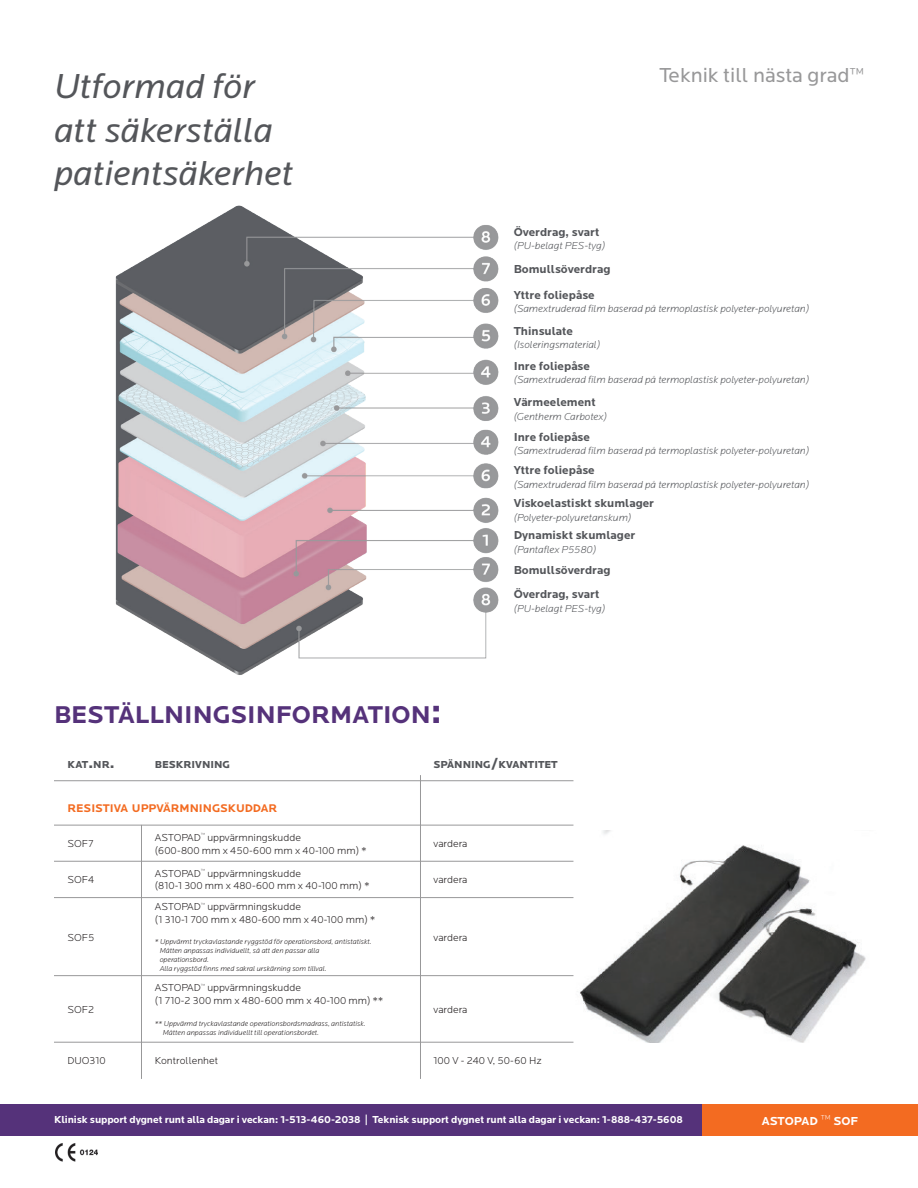
<style>
.page{position:relative;width:918px;height:1188px;background:#fff}
.page>*{position:absolute;margin:0;border:0;box-sizing:border-box;transform-origin:0 0}
.t1{font:italic 36px/43.5px "Locator";color:#54565a}
.t2{font:700 25.2px "Locator";color:#55327a}
.t3{font:21px "Locator";color:#989899}
.t4{font:700 12px/25.5px "Locator";color:#54565a}
.t5{font:700 12px "Locator";color:#fff}
.t6{font:700 11.55px "Locator";color:#f36b21}
.t7{font:italic 300 10.5px "Locator";color:#54565a}
.t8{font:300 10.5px/12.6px "Locator";color:#231f20}
.t9{font:700 10.5px "Locator";letter-spacing:-.01em;color:#fff}
.t10{font:900 10.5px "Locator";color:#54565a}
.t11{font:italic 300 7.5px/9px "Locator";color:#231f20}
.s1{font-size:36px}
.s2{font-size:15px}
.s3{font-weight:300;font-size:15px}
</style>
<div class="page">
<img style="left:554px;top:831px;width:312px;height:211px">
<hr style="left:420px;top:775px;width:1px;height:304px;background:#989899">
<hr style="left:141px;top:825px;width:1px;height:254px;background:#989899">
<hr style="left:54px;top:780px;width:519px;height:1px;background:#989899">
<hr style="left:54px;top:825px;width:519px;height:1px;background:#989899">
<hr style="left:54px;top:861px;width:519px;height:1px;background:#989899">
<img style="left:115px;top:205px;width:384px;height:470px">
<hr style="left:54px;top:897px;width:519px;height:1px;background:#989899">
<hr style="left:54px;top:975px;width:519px;height:1px;background:#989899">
<hr style="left:54px;top:1042px;width:519px;height:1px;background:#989899">
<div style="left:702px;top:1104px;width:216px;height:31px;background:#f36b21"></div>
<div style="left:0;top:1104px;width:702px;height:31px;background:#55327a"></div>
<img style="left:55px;top:1143px;width:42px;height:19px">
<h1 class="t1" style="left:54px;top:66px;width:241px">Utformad för att säkerställa patientsäkerhet</h1>
<h3 class="t3" style="left:659px;top:64px;width:206px">Teknik till nästa grad™</h3>
<p class="t4" style="left:514px;top:219px;width:87px">Överdrag, svart</p>
<p class="t7" style="left:514px;top:240px;width:93px">(PU-belagt PES-tyg)</p>
<p class="t4" style="left:514px;top:257px;width:98px">Bomullsöverdrag<br>Yttre foliepåse</p>
<p class="t7" style="left:514px;top:303px;width:297px">(Samextruderad film baserad på termoplastisk polyeter-polyuretan)</p>
<p class="t4" style="left:514px;top:319px;width:61px">Thinsulate</p>
<p class="t7" style="left:514px;top:340px;width:88px">(Isoleringsmaterial)</p>
<p class="t4" style="left:514px;top:353px;width:78px">Inre foliepåse</p>
<p class="t7" style="left:514px;top:374px;width:297px">(Samextruderad film baserad på termoplastisk polyeter-polyuretan)</p>
<p class="t4" style="left:514px;top:390px;width:84px">Värmeelement</p>
<p class="t7" style="left:514px;top:411px;width:95px">(Gentherm Carbotex)</p>
<p class="t4" style="left:514px;top:424px;width:78px">Inre foliepåse</p>
<p class="t7" style="left:514px;top:445px;width:297px">(Samextruderad film baserad på termoplastisk polyeter-polyuretan)</p>
<p class="t4" style="left:514px;top:458px;width:83px">Yttre foliepåse</p>
<p class="t7" style="left:514px;top:479px;width:297px">(Samextruderad film baserad på termoplastisk polyeter-polyuretan)</p>
<p class="t4" style="left:514px;top:491px;width:142px">Viskoelastiskt skumlager</p>
<p class="t7" style="left:514px;top:512px;width:119px">(Polyeter-polyuretanskum)</p>
<p class="t4" style="left:514px;top:523px;width:123px">Dynamiskt skumlager</p>
<p class="t7" style="left:514px;top:544px;width:84px">(Pantaflex P5580)</p>
<p class="t4" style="left:514px;top:558px;width:98px;line-height:24px">Bomullsöverdrag<br>Överdrag, svart</p>
<p class="t7" style="left:514px;top:603px;width:93px">(PU-belagt PES-tyg)</p>
<h2 class="t2" style="left:54px;top:701px;width:389px">BESTÄLLNINGSINFORMATION<span class="s1">:</span></h2>
<p class="t10" style="left:68px;top:758px;width:49px">KAT<span class="s2">.</span>NR<span class="s2">.</span></p>
<p class="t10" style="left:155px;top:758px;width:77px">BESKRIVNING</p>
<p class="t10" style="left:434px;top:758px;width:126px">SPÄNNING<span class="s2">/</span>KVANTITET</p>
<p class="t6" style="left:68px;top:801px;width:211px">RESISTIVA UPPVÄRMNINGSKUDDAR</p>
<p class="t8" style="left:68px;top:838px;width:27px">SOF7</p>
<p class="t8" style="left:155px;top:831px;width:213px">ASTOPAD<sup>™</sup> uppvärmningskudde<br>(600-800 mm x 450-600 mm x 40-100 mm) *</p>
<p class="t8" style="left:434px;top:838px;width:35px">vardera</p>
<p class="t8" style="left:68px;top:874px;width:28px">SOF4</p>
<p class="t8" style="left:155px;top:867px;width:216px">ASTOPAD<sup>™</sup> uppvärmningskudde<br>(810-1 300 mm x 480-600 mm x 40-100 mm) *</p>
<p class="t8" style="left:67px;top:931px;width:28px">SOF5</p>
<p class="t8" style="left:67px;top:1004px;width:28px">SOF2</p>
<p class="t8" style="left:155px;top:901px;width:222px">ASTOPAD<sup>™</sup> uppvärmningskudde<br>(1 310-1 700 mm x 480-600 mm x 40-100 mm) *</p>
<p class="t11" style="left:160px;top:938px;width:213px;text-indent:-5px">* Uppvärmt tryckavlastande ryggstöd för operationsbord, antistatiskt.<br>Måtten anpassas individuellt, så att den passar alla<br>operationsbord.<br>Alla ryggstöd finns med sakral urskärning som tillval.</p>
<p class="t8" style="left:155px;top:982px;width:230px">ASTOPAD<sup>™</sup> uppvärmningskudde<br>(1 710-2 300 mm x 480-600 mm x 40-100 mm) **</p>
<p class="t11" style="left:163px;top:1019px;width:204px;text-indent:-8px">** Uppvärmd tryckavlastande operationsbordsmadrass, antistatisk.<br>Måtten anpassas individuellt till operationsbordet.</p>
<p class="t8" style="left:434px;top:874px;width:35px">vardera</p>
<p class="t8" style="left:434px;top:931px;width:35px">vardera</p>
<p class="t8" style="left:434px;top:1004px;width:35px">vardera</p>
<p class="t8" style="left:68px;top:1055px;width:40px">DUO310</p>
<p class="t8" style="left:155px;top:1055px;width:65px">Kontrollenhet</p>
<p class="t8" style="left:434px;top:1055px;width:110px">100 V - 240 V, 50-60 Hz</p>
<p class="t9" style="left:54px;top:1114px;width:630px">Klinisk support dygnet runt alla dagar i veckan: 1-513-460-2038 | Teknisk support dygnet runt alla dagar i veckan: 1-888-437-5608</p>
<p class="t5" style="left:762px;top:1114px;width:98px">ASTOPAD <span class="s3">™</span> SOF</p>
</div>
